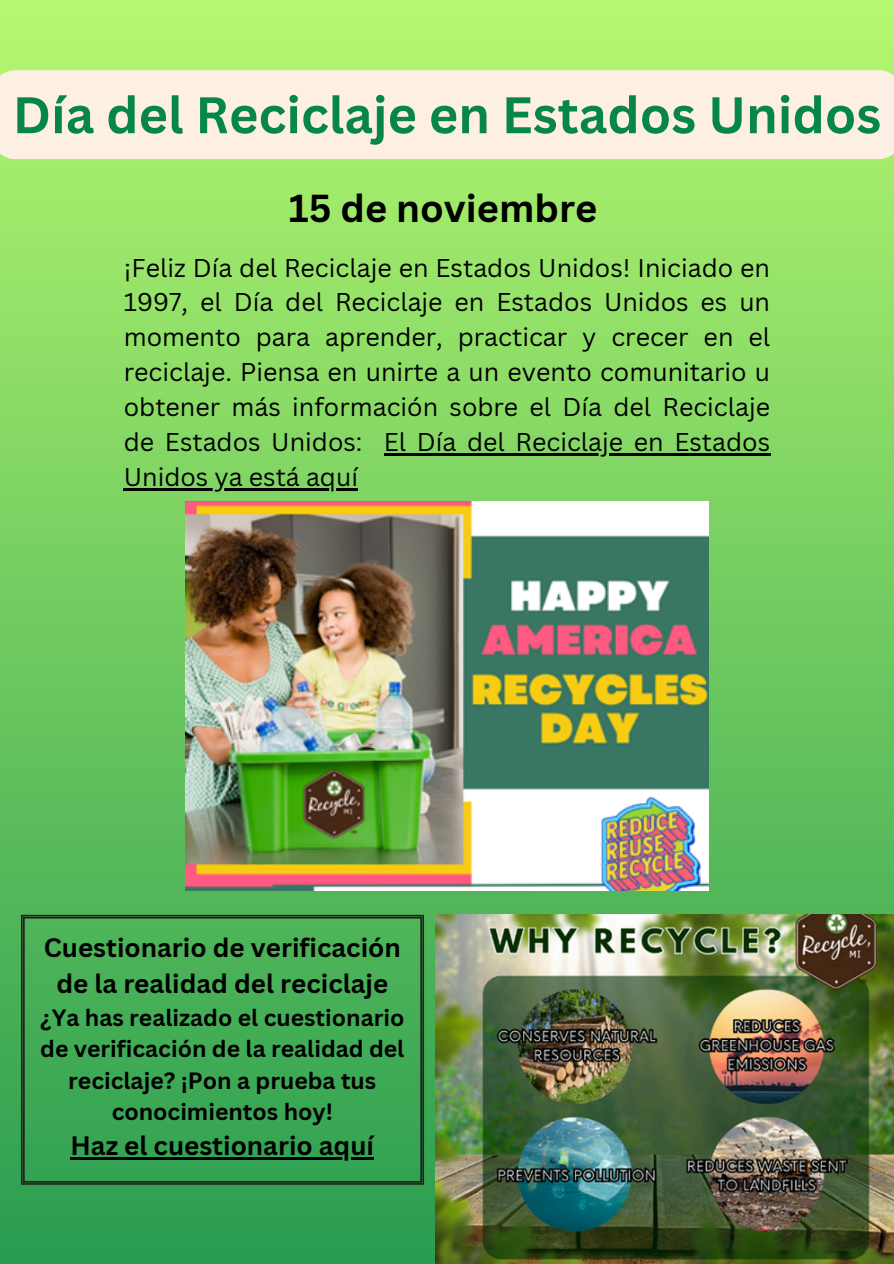
<style>
.page{position:relative;width:894px;height:1264px;background:#fff}
.page>*{position:absolute;margin:0;border:0;box-sizing:border-box;transform-origin:0 0}
.t1{font:700 50.25px "Canva Sans";color:#078649}
.t2{font:700 37.95px "Canva Sans";color:#000}
.t3{font:700 25.95px/36px "Canva Sans";color:#000;text-align:center}
.t4{font:25.05px/34.8px "Canva Sans";color:#000;text-align:justify}
.t5{font:700 22.95px/31.5px "Canva Sans";color:#000;text-align:center}
</style>
<div class="page">
<div style="left:0;top:0;width:893px;height:1263px;background:linear-gradient(to bottom,#b6f870,#299b50)"></div>
<img style="left:185px;top:502px;width:523px;height:388px">
<img style="left:435px;top:914px;width:458px;height:349px">
<svg style="left:21px;top:914px;width:403px;height:270px;background:#3fa553"></svg>
<div style="left:0;top:70px;width:893px;height:89px;background:#feefe5"></div>
<hr style="left:384px;top:453px;width:386px;height:2px;background:#000">
<hr style="left:124px;top:488px;width:234px;height:2px;background:#000">
<hr style="left:70px;top:1157px;width:304px;height:2px;background:#000">
<h2 class="t1" style="left:13px;top:79px;width:869px">Día del Reciclaje en Estados Unidos</h2>
<p class="t2" style="left:289px;top:182px;width:310px">15 de noviembre</p>
<p class="t4" style="left:124px;top:249px;width:647px">¡Feliz Día del Reciclaje en Estados Unidos! Iniciado en 1997, el Día del Reciclaje en Estados Unidos es un momento para aprender, practicar y crecer en el reciclaje. Piensa en unirte a un evento comunitario u obtener más información sobre el Día del Reciclaje de Estados Unidos:</p>
<p class="t4" style="left:384px;top:424px;width:388px">El Día del Reciclaje en Estados</p>
<h3 class="t4" style="left:124px;top:459px;width:235px">Unidos ya está aquí</h3>
<p class="t3" style="left:44px;top:928px;width:358px">Cuestionario de verificación de la realidad del reciclaje</p>
<p class="t5" style="left:40px;top:1000px;width:365px">¿Ya has realizado el cuestionario de verificación de la realidad del reciclaje? ¡Pon a prueba tus conocimientos hoy!</p>
<p class="t3" style="left:70px;top:1126px;width:305px">Haz el cuestionario aquí</p>
</div>
